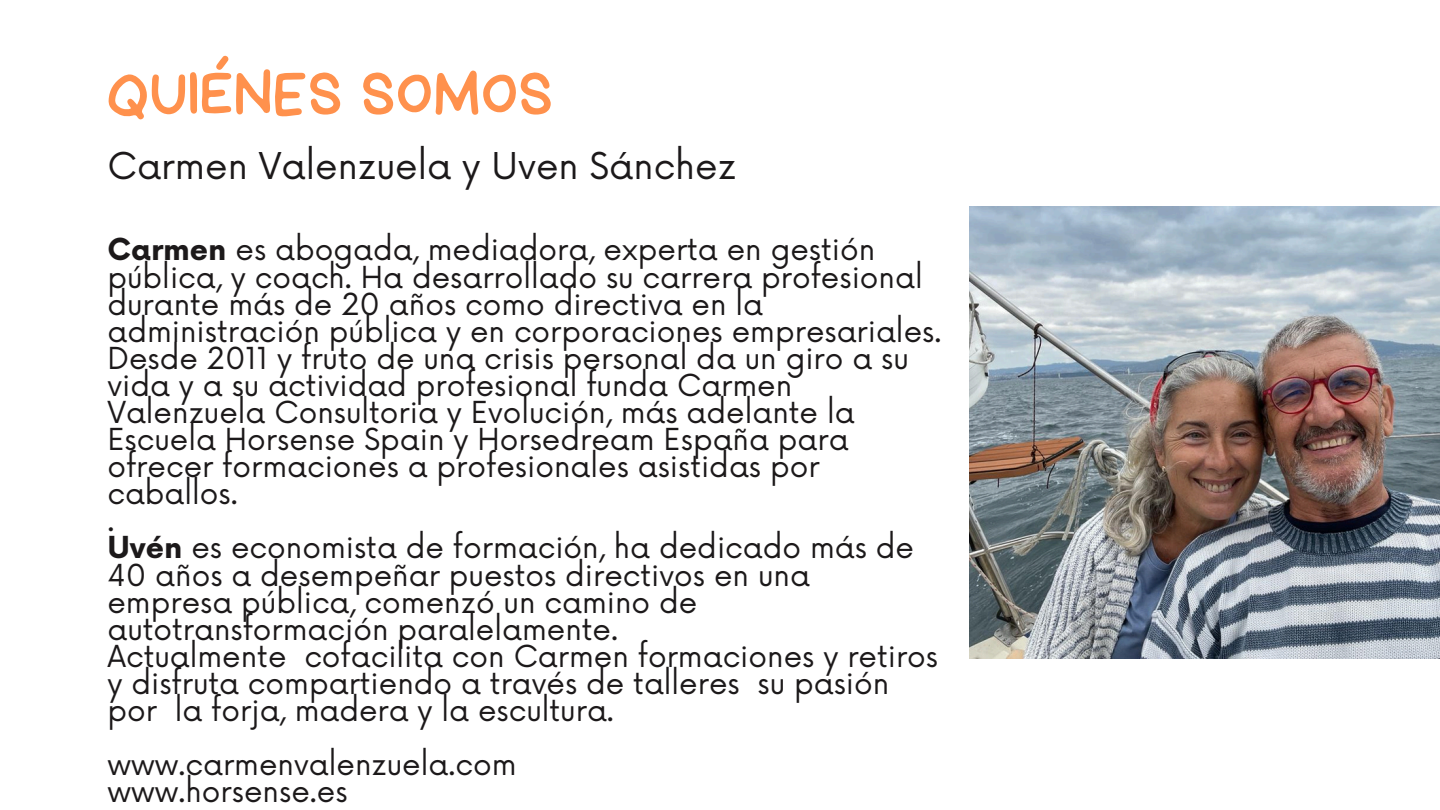
<style>
.page{position:relative;width:1440px;height:810px;background:#fff}
.page>*{position:absolute;margin:0;border:0;box-sizing:border-box;transform-origin:0 0}
.t1{font:60px "Handyman";letter-spacing:.04em;color:#ff914d}
.t2{font:36px "Now";color:#1c191a}
.t3{font:29.5px/27.1px "Now";color:#1c191a}
.s1{font-weight:700}
</style>
<div class="page">
<img style="left:969px;top:207px;width:471px;height:451px">
<h2 class="t1" style="left:107px;top:65px;width:446px">QUIÉNES SOMOS</h2>
<h1 class="t2" style="left:107px;top:146px;width:630px">Carmen Valenzuela y Uven Sánchez</h1>
<p class="t3" style="left:107px;top:238px;width:836px"><span class="s1">Carmen</span> es abogada, mediadora, experta en gestión pública, y coach. Ha desarrollado su carrera profesional durante más de 20 años como directiva en la administración pública y en corporaciones empresariales.<br>Desde 2011 y fruto de una crisis personal da un giro a su vida y a su actividad profesional funda Carmen Valenzuela Consultoria y Evolución, más adelante la Escuela Horsense Spain y Horsedream España para ofrecer formaciones a profesionales asistidas por caballos.</p>
<p class="t3" style="left:107px;top:508px;width:9px">.</p>
<p class="t3" style="left:107px;top:535px;width:808px"><span class="s1">Uvén</span> es economista de formación, ha dedicado más de 40 años a desempeñar puestos directivos en una empresa pública, comenzó un camino de autotransformación paralelamente.</p>
<p class="t3" style="left:107px;top:644px;width:832px">Actualmente cofacilita con Carmen formaciones y retiros y disfruta compartiendo a través de talleres su pasión por la forja, madera y la escultura.</p>
<p class="t3" style="left:107px;top:752px;width:411px">www.carmenvalenzuela.com www.horsense.es</p>
</div>
